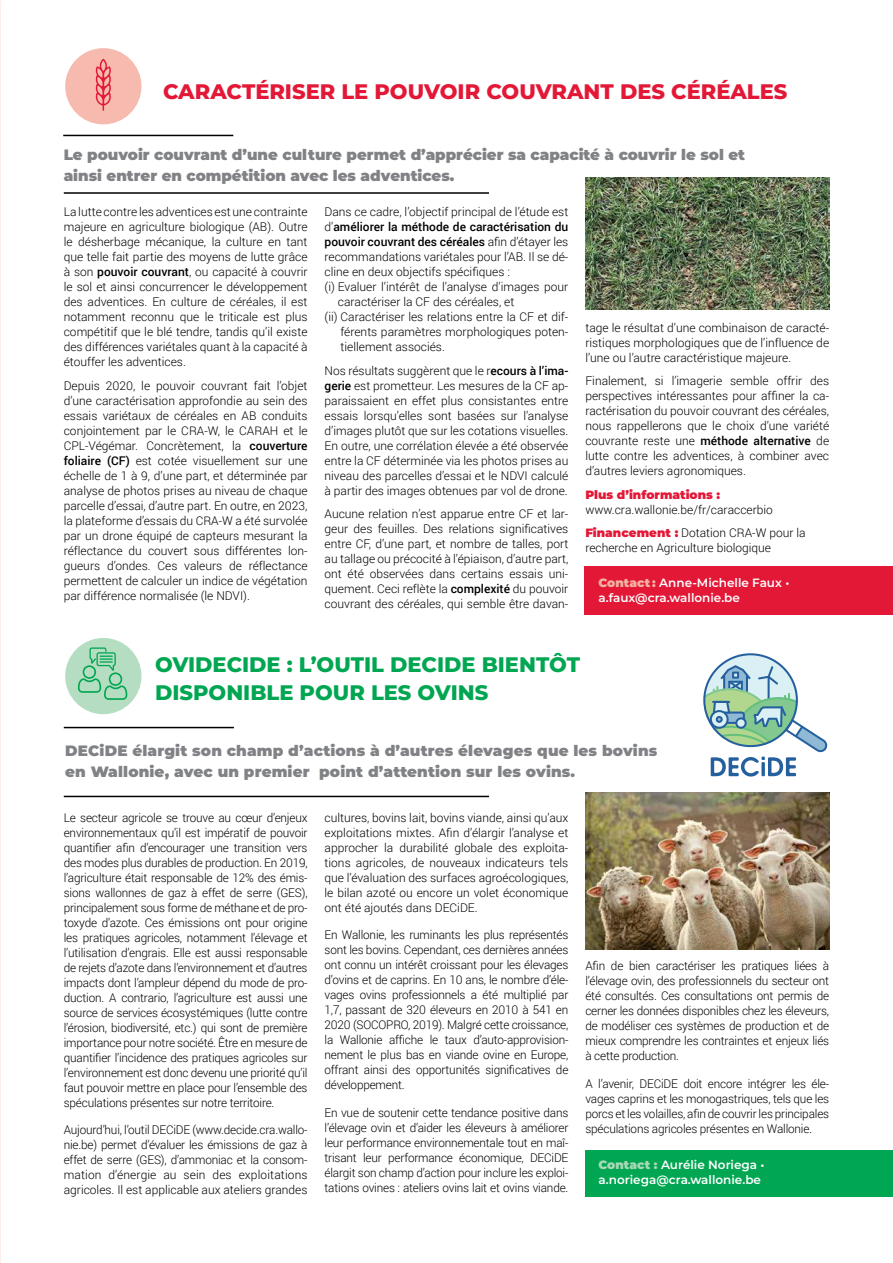
<style>
.page{position:relative;width:893px;height:1263px;background:#fff}
.page>*{position:absolute;margin:0;border:0;box-sizing:border-box;transform-origin:0 0}
.t1{font:800 21px/28.5px "Montserrat";color:#00a651}
.t2{font:800 21px "Montserrat";color:#e31837}
.t3{font:900 15px/21px "Montserrat";color:#808285}
.t4{font:300 12px/15px "Roboto";color:#000;text-align:justify}
.t5{font:600 12px/15px "Montserrat";color:#fff}
.t6{font:500 12px "Roboto";color:#000}
.t7{font:900 12px "Montserrat";color:#e31837}
.s1{font-weight:500}
.s2{font-weight:300}
.s3{font-family:"Montserrat";font-weight:900;color:#e31837}
.s4{font-weight:900;color:#f4b1a2}
.s5{font-weight:900;color:#a8d8b7}
</style>
<div class="page">
<hr style="left:64px;top:796px;width:425px;height:1px;background:#000">
<div style="left:585px;top:1150px;width:308px;height:46px;background:#00a651"></div>
<div style="left:65px;top:638px;width:76px;height:76px;background:#b4ddc1;border-radius:50%"></div>
<div style="left:65px;top:48px;width:76px;height:76px;background:#f6bbae;border-radius:50%"></div>
<img style="left:585px;top:793px;width:244px;height:156px">
<svg style="left:703px;top:653px;width:124px;height:123px"></svg>
<hr style="left:63px;top:135px;width:170px;height:1px;background:#000">
<hr style="left:64px;top:727px;width:170px;height:1px;background:#000">
<hr style="left:64px;top:192px;width:425px;height:2px;background:#000">
<div style="left:584px;top:566px;width:309px;height:49px;background:#e31837"></div>
<img style="left:585px;top:177px;width:244px;height:132px">
<svg style="left:96px;top:59px;width:15px;height:52px"></svg>
<svg style="left:78px;top:647px;width:49px;height:53px"></svg>
<h1 class="t2" style="left:163px;top:76px;width:626px">CARACTÉRISER LE POUVOIR COUVRANT DES CÉRÉALES</h1>
<p class="t3" style="left:64px;top:143px;width:683px">Le pouvoir couvrant d’une culture permet d’apprécier sa capacité à couvrir le sol et ainsi entrer en compétition avec les adventices.</p>
<p class="t4" style="left:64px;top:204px;width:245px">La lutte contre les adventices est une contrainte majeure en agriculture biologique (AB). Outre le désherbage mécanique, la culture en tant que telle fait partie des moyens de lutte grâce à son <span class="s1">pouvoir couvrant</span>, ou capacité à couvrir le sol et ainsi concurrencer le développement des adventices. En culture de céréales, il est notamment reconnu que le triticale est plus compétitif que le blé tendre, tandis qu’il existe des différences variétales quant à la capacité à étouffer les adventices.</p>
<p class="t4" style="left:64px;top:378px;width:245px">Depuis 2020, le pouvoir couvrant fait l’objet d’une caractérisation approfondie au sein des essais variétaux de céréales en AB conduits conjointement par le CRA-W, le CARAH et le CPL-Végémar. Concrètement, la <span class="s1">couverture foliaire (CF)</span> est cotée visuellement sur une échelle de 1 à 9, d’une part, et déterminée par analyse de photos prises au niveau de chaque parcelle d’essai, d’autre part. En outre, en 2023, la plateforme d’essais du CRA-W a été survolée par un drone équipé de capteurs mesurant la réflectance du couvert sous différentes lon&shy;gueurs d’ondes. Ces valeurs de réflectance permettent de calculer un indice de végétation par différence normalisée (le NDVI).</p>
<p class="t4" style="left:325px;top:204px;width:245px">Dans ce cadre, l’objectif principal de l’étude est</p>
<p class="t6" style="left:325px;top:219px;width:245px"><span class="s2">d’</span>améliorer la méthode de caractérisation du</p>
<p class="t6" style="left:325px;top:234px;width:245px">pouvoir couvrant des céréales <span class="s2">afin d’étayer les</span></p>
<p class="t4" style="left:325px;top:249px;width:245px">recommandations variétales pour l’AB. Il se dé-</p>
<p class="t4" style="left:325px;top:264px;width:187px">cline en deux objectifs spécifiques :</p>
<p class="t4" style="left:325px;top:279px;width:245px">(i) Evaluer l’intérêt de l’analyse d’images pour</p>
<p class="t4" style="left:338px;top:294px;width:178px">caractériser la CF des céréales, et</p>
<p class="t4" style="left:325px;top:309px;width:245px">(ii) Caractériser les relations entre la CF et dif-</p>
<p class="t4" style="left:340px;top:324px;width:229px">férents paramètres morphologiques poten-</p>
<p class="t4" style="left:340px;top:339px;width:106px">tiellement associés.</p>
<p class="t4" style="left:325px;top:363px;width:245px">Nos résultats suggèrent que le r<span class="s1">ecours à l’ima&shy;gerie</span> est prometteur. Les mesures de la CF ap&shy;paraissaient en effet plus consistantes entre essais lorsqu’elles sont basées sur l’analyse d’images plutôt que sur les cotations visuelles.<br>En outre, une corrélation élevée a été observée entre la CF déterminée via les photos prises au niveau des parcelles d’essai et le NDVI calculé à partir des images obtenues par vol de drone.</p>
<p class="t4" style="left:325px;top:506px;width:245px">Aucune relation n’est apparue entre CF et lar&shy;geur des feuilles. Des relations significatives entre CF, d’une part, et nombre de talles, port au tallage ou précocité à l’épiaison, d’autre part, ont été observées dans certains essais uni&shy;quement. Ceci reflète la <span class="s1">complexité</span> du pouvoir couvrant des céréales, qui semble être davan-</p>
<p class="t4" style="left:585px;top:320px;width:245px">tage le résultat d’une combinaison de caracté&shy;ristiques morphologiques que de l’influence de l’une ou l’autre caractéristique majeure.</p>
<p class="t4" style="left:585px;top:373px;width:245px">Finalement, si l’imagerie semble offrir des perspectives intéressantes pour affiner la ca&shy;ractérisation du pouvoir couvrant des céréales, nous rappellerons que le choix d’une variété couvrante reste une <span class="s1">méthode alternative</span> de lutte contre les adventices, à combiner avec d’autres leviers agronomiques.</p>
<p class="t7" style="left:585px;top:486px;width:136px">Plus d’informations :</p>
<p class="t4" style="left:585px;top:497px;width:222px;line-height:23.5px">www.cra.wallonie.be/fr/caraccerbio<br><span class="s3">Financement :</span> Dotation CRA-W pour la</p>
<p class="t4" style="left:585px;top:540px;width:187px">recherche en Agriculture biologique</p>
<p class="t5" style="left:599px;top:575px;width:192px"><span class="s4">Contact :</span> Anne-Michelle Faux • a.faux@cra.wallonie.be</p>
<h1 class="t1" style="left:155px;top:649px;width:426px">OVIDECIDE : L’OUTIL DECIDE BIENTÔT<br>DISPONIBLE POUR LES OVINS</h1>
<p class="t3" style="left:65px;top:739px;width:594px">DECiDE élargit son champ d’actions à d’autres élevages que les bovins en Wallonie, avec un premier point d’attention sur les ovins.</p>
<p class="t4" style="left:64px;top:809px;width:245px">Le secteur agricole se trouve au cœur d’enjeux environnementaux qu’il est impératif de pouvoir quantifier afin d’encourager une transition vers des modes plus durables de production. En 2019, l’agriculture était responsable de 12% des émis&shy;sions wallonnes de gaz à effet de serre (GES), principalement sous forme de méthane et de pro&shy;toxyde d’azote. Ces émissions ont pour origine les pratiques agricoles, notamment l’élevage et l’utilisation d’engrais. Elle est aussi responsable de rejets d’azote dans l’environnement et d’autres impacts dont l’ampleur dépend du mode de pro&shy;duction. A contrario, l’agriculture est aussi une source de services écosystémiques (lutte contre l’érosion, biodiversité, etc.) qui sont de première importance pour notre société. Être en mesure de quantifier l’incidence des pratiques agricoles sur l’environnement est donc devenu une priorité qu’il faut pouvoir mettre en place pour l’ensemble des spéculations présentes sur notre territoire.</p>
<p class="t4" style="left:64px;top:1122px;width:245px">Aujourd’hui, l’outil DECiDE (www.decide.cra.wallo&shy;nie.be) permet d’évaluer les émissions de gaz à effet de serre (GES), d’ammoniac et la consom&shy;mation d’énergie au sein des exploitations agricoles. Il est applicable aux ateliers grandes</p>
<p class="t4" style="left:325px;top:809px;width:245px">cultures, bovins lait, bovins viande, ainsi qu’aux exploitations mixtes. Afin d’élargir l’analyse et approcher la durabilité globale des exploita&shy;tions agricoles, de nouveaux indicateurs tels que l’évaluation des surfaces agroécologiques, le bilan azoté ou encore un volet économique ont été ajoutés dans DECiDE.</p>
<p class="t4" style="left:325px;top:927px;width:245px">En Wallonie, les ruminants les plus représentés sont les bovins. Cependant, ces dernières années ont connu un intérêt croissant pour les élevages d’ovins et de caprins. En 10 ans, le nombre d’éle&shy;vages ovins professionnels a été multiplié par 1,7, passant de 320 éleveurs en 2010 à 541 en 2020 (SOCOPRO, 2019). Malgré cette croissance, la Wallonie affiche le taux d’auto-approvision&shy;nement le plus bas en viande ovine en Europe, offrant ainsi des opportunités significatives de développement.</p>
<p class="t4" style="left:325px;top:1105px;width:245px">En vue de soutenir cette tendance positive dans l’élevage ovin et d’aider les éleveurs à améliorer leur performance environnementale tout en maî&shy;trisant leur performance économique, DECiDE élargit son champ d’action pour inclure les exploi&shy;tations ovines : ateliers ovins lait et ovins viande.</p>
<p class="t4" style="left:585px;top:958px;width:245px">Afin de bien caractériser les pratiques liées à l’élevage ovin, des professionnels du secteur ont été consultés. Ces consultations ont permis de cerner les données disponibles chez les éleveurs, de modéliser ces systèmes de production et de mieux comprendre les contraintes et enjeux liés à cette production.</p>
<p class="t4" style="left:585px;top:1076px;width:245px">A l’avenir, DECiDE doit encore intégrer les éle&shy;vages caprins et les monogastriques, tels que les porcs et les volailles, afin de couvrir les principales spéculations agricoles présentes en Wallonie.</p>
<p class="t5" style="left:599px;top:1157px;width:167px"><span class="s5">Contact :</span> Aurélie Noriega • a.noriega@cra.wallonie.be</p>
</div>
